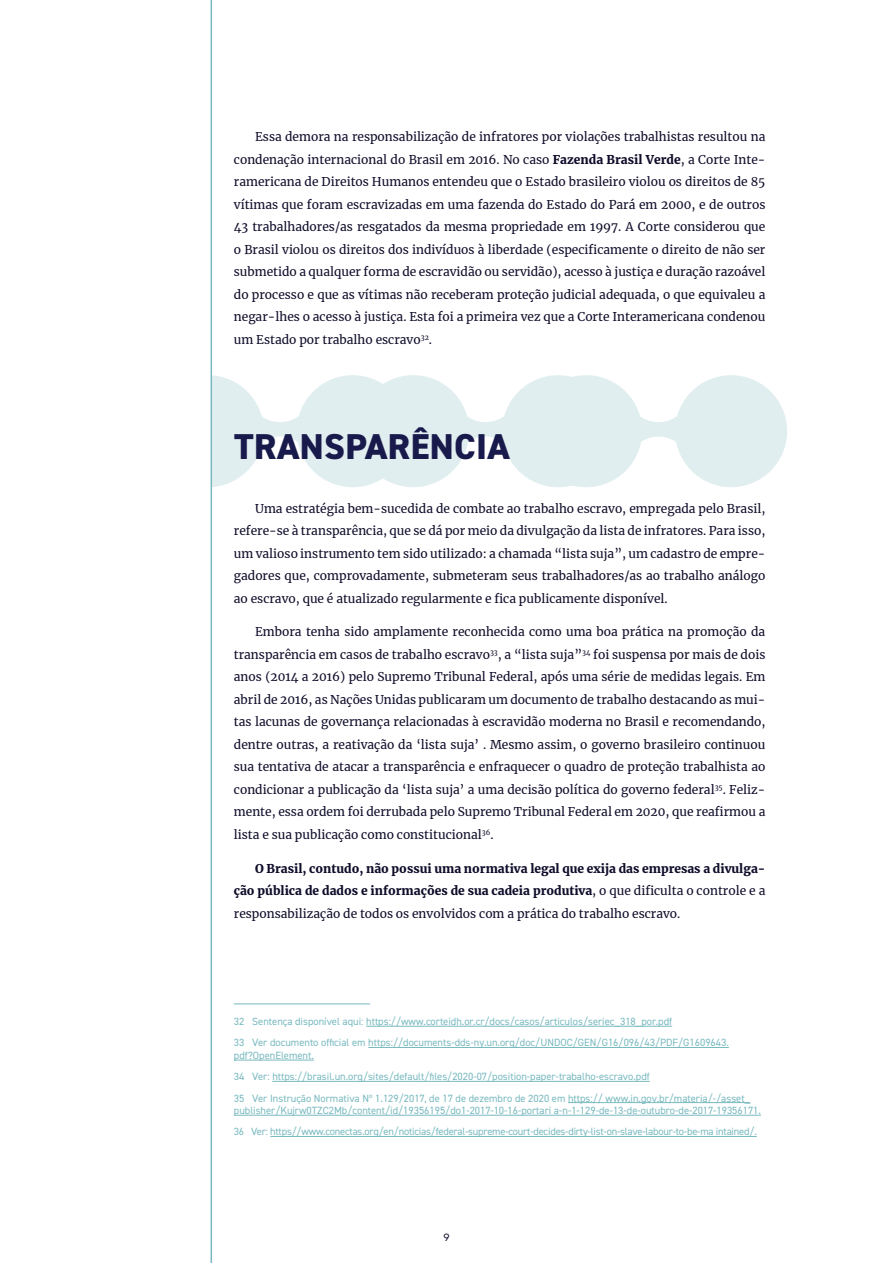
<style>
.page{position:relative;width:893px;height:1263px;background:#fff}
.page>*{position:absolute;margin:0;border:0;box-sizing:border-box;transform-origin:0 0}
.linha_fina{font:800 36px "DIN2014";letter-spacing:.01em;color:#181a4b}
.texto{font:12px/22.5px "Merriweather";color:#0f0d2a;text-align:justify}
.texto-2{font:900 12px/22.5px "Merriweather";color:#0f0d2a;text-align:justify}
.linha_fina-2{font:10.5px/12.6px "DIN2014";color:#78b9bf}
.linha_fina-3{font:10.5px "DIN2014";letter-spacing:-.02em;color:#78b9bf}
.t1{font:10.5px "Mark Pro";color:#0f0d2a}
.s1{font-weight:900}
.s2{font-weight:400}
</style>
<div class="page">
<div style="left:152px;top:375px;width:112px;height:112px;background:#e1eef0;border-radius:50%"></div>
<div style="left:297px;top:375px;width:112px;height:112px;background:#e1eef0;border-radius:50%"></div>
<svg style="left:261px;top:414px;width:38px;height:31px"></svg>
<div style="left:530px;top:375px;width:112px;height:112px;background:#e1eef0;border-radius:50%"></div>
<div style="left:675px;top:375px;width:112px;height:112px;background:#e1eef0;border-radius:50%"></div>
<svg style="left:639px;top:414px;width:39px;height:31px"></svg>
<div style="left:357px;top:375px;width:112px;height:112px;background:#e1eef0;border-radius:50%"></div>
<div style="left:502px;top:375px;width:112px;height:112px;background:#e1eef0;border-radius:50%"></div>
<svg style="left:467px;top:414px;width:38px;height:31px"></svg>
<div style="left:128px;top:333px;width:83px;height:180px;background:#fff"></div>
<hr style="left:211px;top:0;width:1px;height:1263px;background:#78b9bf">
<hr style="left:234px;top:1004px;width:136px;height:1px;background:#78b9bf">
<hr style="left:366px;top:1026px;width:306px;height:1px;background:#78b9bf">
<hr style="left:368px;top:1047px;width:361px;height:1px;background:#78b9bf">
<hr style="left:234px;top:1060px;width:80px;height:1px;background:#78b9bf">
<hr style="left:272px;top:1081px;width:378px;height:1px;background:#78b9bf">
<hr style="left:568px;top:1102px;width:182px;height:1px;background:#78b9bf">
<hr style="left:234px;top:1115px;width:527px;height:1px;background:#78b9bf">
<hr style="left:270px;top:1136px;width:487px;height:1px;background:#78b9bf">
<p class="texto" style="left:234px;top:125px;width:533px;text-indent:21px">Essa demora na responsabilização de infratores por violações trabalhistas resultou na condenação internacional do Brasil em 2016. No caso <span class="s1">Fazenda Brasil Verde</span>, a Corte Inte&shy;ramericana de Direitos Humanos entendeu que o Estado brasileiro violou os direitos de 85 vítimas que foram escravizadas em uma fazenda do Estado do Pará em 2000, e de outros 43 trabalhadores/as resgatados da mesma propriedade em 1997. A Corte considerou que o Brasil violou os direitos dos indivíduos à liberdade (especificamente o direito de não ser submetido a qualquer forma de escravidão ou servidão), acesso à justiça e duração razoável do processo e que as vítimas não receberam proteção judicial adequada, o que equivaleu a negar-lhes o acesso à justiça. Esta foi a primeira vez que a Corte Interamericana condenou um Estado por trabalho escravo<sup>32</sup>.</p>
<p class="linha_fina" style="left:234px;top:422px;width:277px">TRANSPARÊNCIA</p>
<p class="texto" style="left:234px;top:497px;width:533px;text-indent:21px">Uma estratégia bem-sucedida de combate ao trabalho escravo, empregada pelo Brasil, refere-se à transparência, que se dá por meio da divulgação da lista de infratores. Para isso, um valioso instrumento tem sido utilizado: a chamada “lista suja”, um cadastro de empre&shy;gadores que, comprovadamente, submeteram seus trabalhadores/as ao trabalho análogo ao escravo, que é atualizado regularmente e fica publicamente disponível.</p>
<p class="texto" style="left:234px;top:620px;width:533px;text-indent:21px">Embora tenha sido amplamente reconhecida como uma boa prática na promoção da transparência em casos de trabalho escravo<sup>33</sup>, a “lista suja”<sup>34</sup> foi suspensa por mais de dois anos (2014 a 2016) pelo Supremo Tribunal Federal, após uma série de medidas legais. Em abril de 2016, as Nações Unidas publicaram um documento de trabalho destacando as mui&shy;tas lacunas de governança relacionadas à escravidão moderna no Brasil e recomendando, dentre outras, a reativação da ‘lista suja’ . Mesmo assim, o governo brasileiro continuou sua tentativa de atacar a transparência e enfraquecer o quadro de proteção trabalhista ao condicionar a publicação da ‘lista suja’ a uma decisão política do governo federal<sup>35</sup>. Feliz&shy;mente, essa ordem foi derrubada pelo Supremo Tribunal Federal em 2020, que reafirmou a lista e sua publicação como constitucional<sup>36</sup>.</p>
<p class="texto-2" style="left:234px;top:857px;width:533px;text-indent:21px">O Brasil, contudo, não possui uma normativa legal que exija das empresas a divulga&shy;ção pública de dados e informações de sua cadeia produtiva<span class="s2">, o que dificulta o controle e a responsabilização de todos os envolvidos com a prática do trabalho escravo.</span></p>
<p class="linha_fina-2" style="left:234px;top:1015px;width:440px">32 Sentença disponível aqui: https://www.corteidh.or.cr/docs/casos/articulos/seriec_318_por.pdf</p>
<p class="linha_fina-2" style="left:234px;top:1036px;width:496px">33 Ver documento official em https://documents-dds-ny.un.org/doc/UNDOC/GEN/G16/096/43/PDF/G1609643. pdf?OpenElement.</p>
<p class="linha_fina-2" style="left:234px;top:1070px;width:417px">34 Ver: https://brasil.un.org/sites/default/files/2020-07/position-paper-trabalho-escravo.pdf</p>
<p class="linha_fina-2" style="left:234px;top:1091px;width:529px">35 Ver Instrução Normativa Nº 1.129/2017, de 17 de dezembro de 2020 em https:// www.in.gov.br/materia/-/asset_ publisher/Kujrw0TZC2Mb/content/id/19356195/do1-2017-10-16-portari a-n-1-129-de-13-de-outubro-de-2017-19356171.</p>
<p class="linha_fina-3" style="left:234px;top:1125px;width:524px">36 Ver: https//www.conectas.org/en/noticias/federal-supreme-court-decides-dirty-list-on-slave-labour-to-be-ma intained/.</p>
<p class="t1" style="left:443px;top:1229px;width:8px">9</p>
</div>
